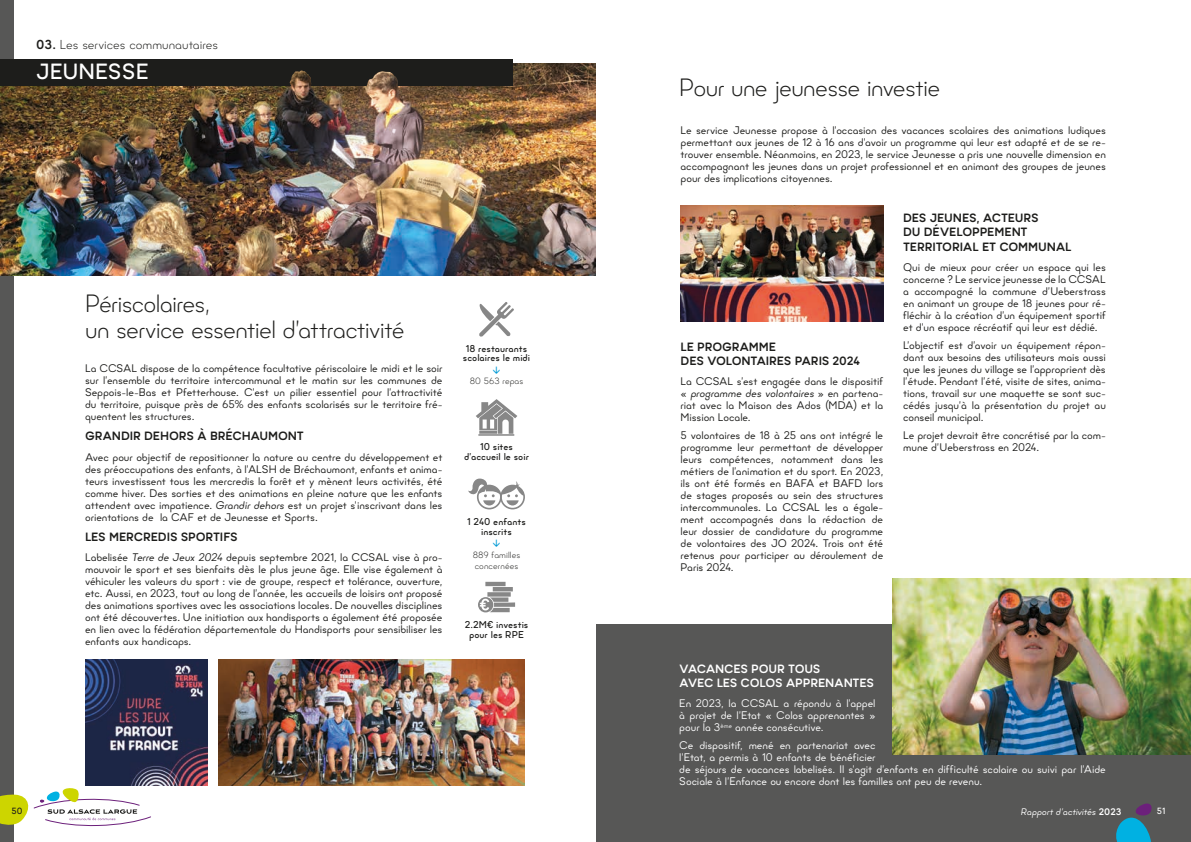
<style>
.page{position:relative;width:1191px;height:842px;background:#fff}
.page>*{position:absolute;margin:0;border:0;box-sizing:border-box;transform-origin:0 0}
.t1{font:300 25px/26px "Minimo";letter-spacing:-.03em;color:#1d1d1b}
.t2{font:500 22px "Minimo";letter-spacing:-.02em;color:#fff}
.t3{font:300 13px "Minimo";letter-spacing:-.005em;color:#1d1d1b}
.t4{font:700 12px/14.4px "Minimo";letter-spacing:-.015em;color:#1d1d1b}
.t5{font:700 12px/14.4px "Minimo";letter-spacing:-.025em;color:#fff}
.t6{font:11px/12px "Minimo";letter-spacing:-.01em;color:#1d1d1b;text-align:justify}
.t7{font:11px/12px "Minimo";letter-spacing:-.01em;color:#fff;text-align:justify}
.t8{font:500 9.9px/9.9px "Minimo";color:#1d1d1b;text-align:center}
.t9{font:italic 9.5px "Minimo";letter-spacing:-.015em;color:#fff}
.t10{font:300 9px/10.8px "Minimo";letter-spacing:.01em;color:#1d1d1b}
.t11{font:500 9px "Minimo";color:#1d1d1b}
.t12{font:500 9px "Minimo";color:#fff}
.s1{font-weight:700}
.s2{font-style:italic}
.s3{font-weight:700;font-style:normal}
</style>
<div class="page">
<div style="left:0;top:0;width:14px;height:842px;background:#575756"></div>
<svg style="left:0;top:788px;width:151px;height:39px"></svg>
<img style="left:0;top:63px;width:595px;height:212px">
<div style="left:0;top:59px;width:512px;height:27px;background:#1d1d1b"></div>
<img style="left:218px;top:659px;width:307px;height:126px">
<img style="left:85px;top:659px;width:123px;height:126px">
<svg style="left:468px;top:478px;width:57px;height:31px"></svg>
<svg style="left:479px;top:302px;width:35px;height:35px"></svg>
<svg style="left:476px;top:399px;width:41px;height:37px"></svg>
<svg style="left:478px;top:582px;width:37px;height:31px"></svg>
<img style="left:285px;top:70px;width:29px;height:27px">
<img style="left:365px;top:71px;width:34px;height:33px">
<div style="left:596px;top:624px;width:595px;height:218px;background:#575756"></div>
<img style="left:680px;top:205px;width:203px;height:117px">
<img style="left:892px;top:579px;width:299px;height:175px">
<svg style="left:1116px;top:803px;width:36px;height:39px"></svg>
<p class="t3" style="left:36px;top:36px;width:183px"><span class="s1">03.</span> Les services communautaires</p>
<h2 class="t2" style="left:36px;top:57px;width:114px">JEUNESSE</h2>
<h1 class="t1" style="left:85px;top:291px;width:321px">Périscolaires,<br>un service essentiel d’attractivité</h1>
<p class="t6" style="left:85px;top:362px;width:359px">La CCSAL dispose de la compétence facultative périscolaire le midi et le soir sur l’ensemble du territoire intercommunal et le matin sur les communes de Seppois-le-Bas et Pfetterhouse. C’est un pilier essentiel pour l’attractivité du territoire, puisque près de 65% des enfants scolarisés sur le territoire fré&shy;quentent les structures.</p>
<p class="t4" style="left:85px;top:429px;width:220px">GRANDIR DEHORS À BRÉCHAUMONT</p>
<p class="t6" style="left:85px;top:451px;width:359px">Avec pour objectif de repositionner la nature au centre du développement et des préoccupations des enfants, à l’ALSH de Bréchaumont, enfants et anima&shy;teurs investissent tous les mercredis la forêt et y mènent leurs activités, été comme hiver. Des sorties et des animations en pleine nature que les enfants attendent avec impatience. <span class="s2">Grandir dehors</span> est un projet s’inscrivant dans les orientations de la CAF et de Jeunesse et Sports.</p>
<p class="t4" style="left:85px;top:529px;width:154px">LES MERCREDIS SPORTIFS</p>
<p class="t6" style="left:85px;top:551px;width:359px">Labelisée <span class="s2">Terre de Jeux 2024</span> depuis septembre 2021, la CCSAL vise à pro&shy;mouvoir le sport et ses bienfaits dès le plus jeune âge. Elle vise également à véhiculer les valeurs du sport : vie de groupe, respect et tolérance, ouverture, etc. Aussi, en 2023, tout au long de l’année, les accueils de loisirs ont proposé des animations sportives avec les associations locales. De nouvelles disciplines ont été découvertes. Une initiation aux handisports a également été proposée en lien avec la fédération départementale du Handisports pour sensibiliser les enfants aux handicaps.</p>
<p class="t8" style="left:463px;top:343px;width:69px;text-align:left">18 restaurants scolaires le midi</p>
<p class="t10" style="left:470px;top:376px;width:55px">80 563 repas</p>
<p class="t8" style="left:464px;top:441px;width:66px">10 sites d’accueil le soir</p>
<p class="t8" style="left:467px;top:517px;width:60px">1 240 enfants inscrits</p>
<p class="t10" style="left:473px;top:549px;width:49px">889 familles concernées</p>
<p class="t8" style="left:465px;top:619px;width:65px">2.2M€ investis pour les RPE</p>
<p class="t11" style="left:12px;top:805px;width:13px">50</p>
<h1 class="t1" style="left:679px;top:75px;width:262px">Pour une jeunesse investie</h1>
<p class="t6" style="left:680px;top:125px;width:427px">Le service Jeunesse propose à l’occasion des vacances scolaires des animations ludiques permettant aux jeunes de 12 à 16 ans d’avoir un programme qui leur est adapté et de se re&shy;trouver ensemble. Néanmoins, en 2023, le service Jeunesse a pris une nouvelle dimension en accompagnant les jeunes dans un projet professionnel et en animant des groupes de jeunes pour des implications citoyennes.</p>
<p class="t4" style="left:680px;top:339px;width:181px">LE PROGRAMME<br>DES VOLONTAIRES PARIS 2024</p>
<p class="t6" style="left:680px;top:376px;width:204px">La CCSAL s’est engagée dans le dispositif « <span class="s2">programme des volontaires</span> » en partena&shy;riat avec la Maison des Ados (MDA) et la Mission Locale.</p>
<p class="t6" style="left:680px;top:429px;width:204px">5 volontaires de 18 à 25 ans ont intégré le programme leur permettant de développer leurs compétences, notamment dans les métiers de l’animation et du sport. En 2023, ils ont été formés en BAFA et BAFD lors de stages proposés au sein des structures intercommunales. La CCSAL les a égale&shy;ment accompagnés dans la rédaction de leur dossier de candidature du programme de volontaires des JO 2024. Trois ont été retenus pour participer au déroulement de Paris 2024.</p>
<p class="t4" style="left:903px;top:210px;width:170px">DES JEUNES, ACTEURS<br>DU DÉVELOPPEMENT<br>TERRITORIAL ET COMMUNAL</p>
<p class="t6" style="left:903px;top:261px;width:204px">Qui de mieux pour créer un espace qui les concerne ? Le service jeunesse de la CCSAL a accompagné la commune d’Ueberstrass en animant un groupe de 18 jeunes pour ré&shy;fléchir à la création d’un équipement sportif et d’un espace récréatif qui leur est dédié.</p>
<p class="t6" style="left:903px;top:339px;width:204px">L’objectif est d’avoir un équipement répon&shy;dant aux besoins des utilisateurs mais aussi que les jeunes du village se l’approprient dès l’étude. Pendant l’été, visite de sites, anima&shy;tions, travail sur une maquette se sont suc&shy;cédés jusqu’à la présentation du projet au conseil municipal.</p>
<p class="t6" style="left:903px;top:429px;width:204px">Le projet devrait être concrétisé par la com&shy;mune d’Ueberstrass en 2024.</p>
<p class="t5" style="left:679px;top:661px;width:196px">VACANCES POUR TOUS<br>AVEC LES COLOS APPRENANTES</p>
<p class="t7" style="left:679px;top:698px;width:198px">En 2023, la CCSAL a répondu à l’appel à projet de l’Etat « Colos apprenantes » pour la 3<sup>ème</sup> année consécutive.</p>
<p class="t7" style="left:679px;top:739px;width:428px;text-align:left">Ce dispositif, mené en partenariat avec<br>l’Etat, a permis à 10 enfants de bénéficier<br>de séjours de vacances labelisés. Il s’agit d’enfants en difficulté scolaire ou suivi par l’Aide Sociale à l’Enfance ou encore dont les familles ont peu de revenu.</p>
<p class="t9" style="left:1020px;top:805px;width:102px">Rapport d’activités <span class="s3">2023</span></p>
<p class="t12" style="left:1157px;top:805px;width:10px">51</p>
</div>
